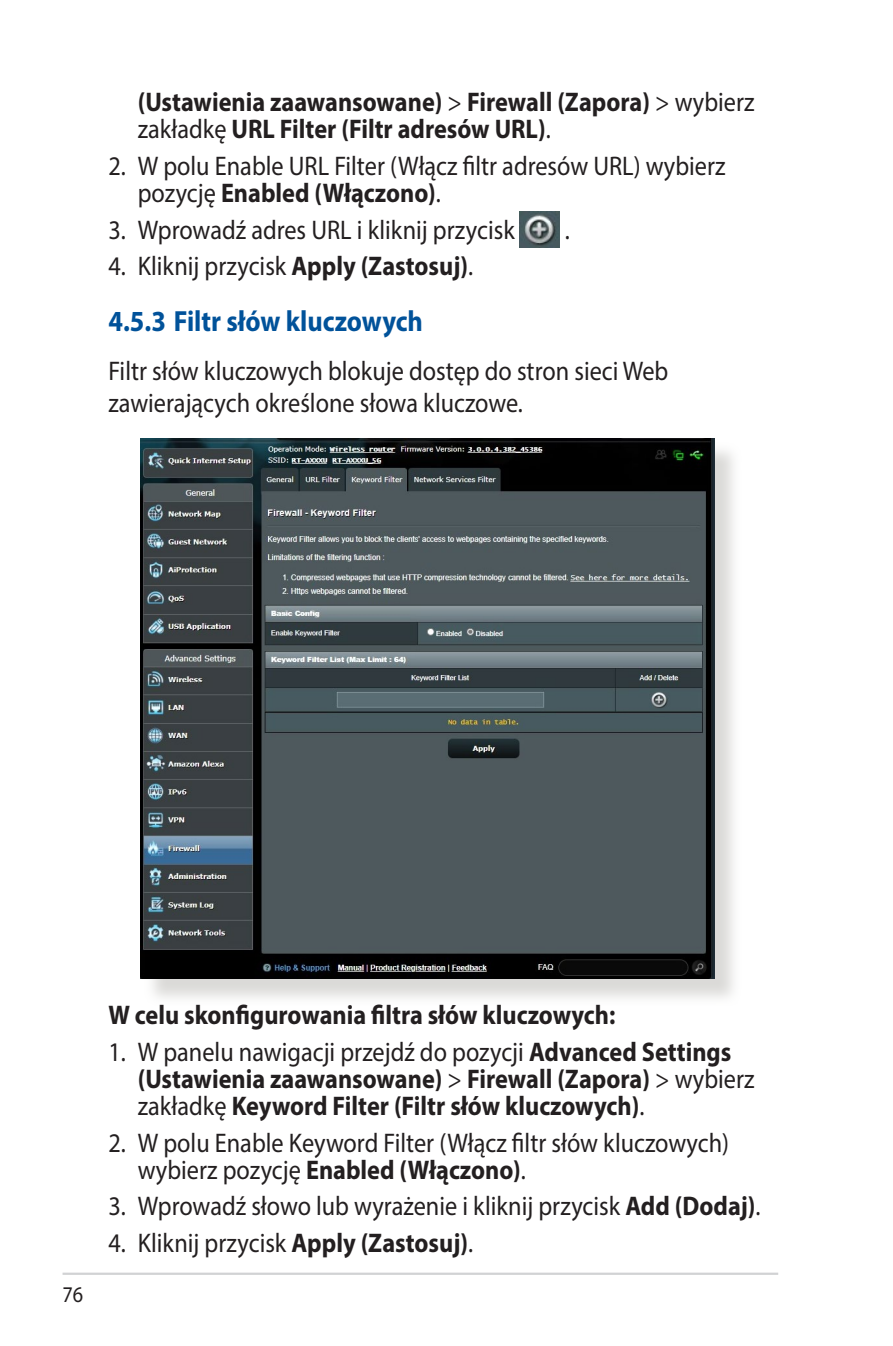
<style>
.page{position:relative;width:893px;height:1346px;background:#fff}
.page>*{position:absolute;margin:0;border:0;box-sizing:border-box;transform-origin:0 0}
.t1{font:700 29.25px "Myriad Pro";color:#01529a;scale:.9 1}
.t2{font:27px/27px "Myriad Pro";color:#231f20;scale:.9 1}
.t3{font:700 27px/27px "Myriad Pro";color:#231f20;scale:.9 1}
.t4{font:22.5px "Myriad Pro";color:#231f20;scale:.9 1}
.s1{font-weight:400}
.s2{font-weight:700}
</style>
<div class="page">
<hr style="left:63px;top:1272px;width:715px;height:3px;background:#d1d2d4">
<img style="left:520px;top:212px;width:39px;height:36px">
<div style="left:144px;top:442px;width:598px;height:564px;background:#cfcecb;opacity:.75"></div>
<img style="left:140px;top:438px;width:574px;height:540px">
<p class="t3" style="left:138px;top:88px;width:687px">(Ustawienia zaawansowane) <span class="s1">&gt;</span> Firewall (Zapora) <span class="s1">&gt; wybierz zakładkę</span> URL Filter (Filtr adresów URL)<span class="s1">.</span></p>
<p class="t2" style="left:138px;top:152px;width:655px;text-indent:-29px">2. W polu Enable URL Filter (Włącz filtr adresów URL) wybierz pozycję <span class="s2">Enabled (Włączono)</span>.</p>
<p class="t2" style="left:108px;top:216px;width:453px">3. Wprowadź adres URL i kliknij przycisk</p>
<p class="t2" style="left:565px;top:216px;width:7px">.</p>
<p class="t2" style="left:108px;top:252px;width:407px">4. Kliknij przycisk <span class="s2">Apply (Zastosuj)</span>.</p>
<p class="t1" style="left:108px;top:302px;width:351px">4.5.3 Filtr słów kluczowych</p>
<p class="t2" style="left:108px;top:354px;width:624px;line-height:32.4px">Filtr słów kluczowych blokuje dostęp do stron sieci Web zawierających określone słowa kluczowe.</p>
<p class="t4" style="left:63px;top:1281px;width:25px">76</p>
<p class="t3" style="left:108px;top:1001px;width:565px">W celu skonfigurowania filtra słów kluczowych:</p>
<p class="t3" style="left:138px;top:1037px;width:687px;text-indent:-29px"><span class="s1">1. W panelu nawigacji przejdź do pozycji</span> Advanced Settings (Ustawienia zaawansowane) <span class="s1">&gt;</span> Firewall (Zapora) <span class="s1">&gt; wybierz zakładkę</span> Keyword Filter (Filtr słów kluczowych)<span class="s1">.</span></p>
<p class="t2" style="left:138px;top:1128px;width:659px;text-indent:-29px">2. W polu Enable Keyword Filter (Włącz filtr słów kluczowych) wybierz pozycję <span class="s2">Enabled (Włączono)</span>.</p>
<p class="t2" style="left:108px;top:1192px;width:726px">3. Wprowadź słowo lub wyrażenie i kliknij przycisk <span class="s2">Add (Dodaj)</span>.</p>
<p class="t2" style="left:108px;top:1229px;width:407px">4. Kliknij przycisk <span class="s2">Apply (Zastosuj)</span>.</p>
</div>
